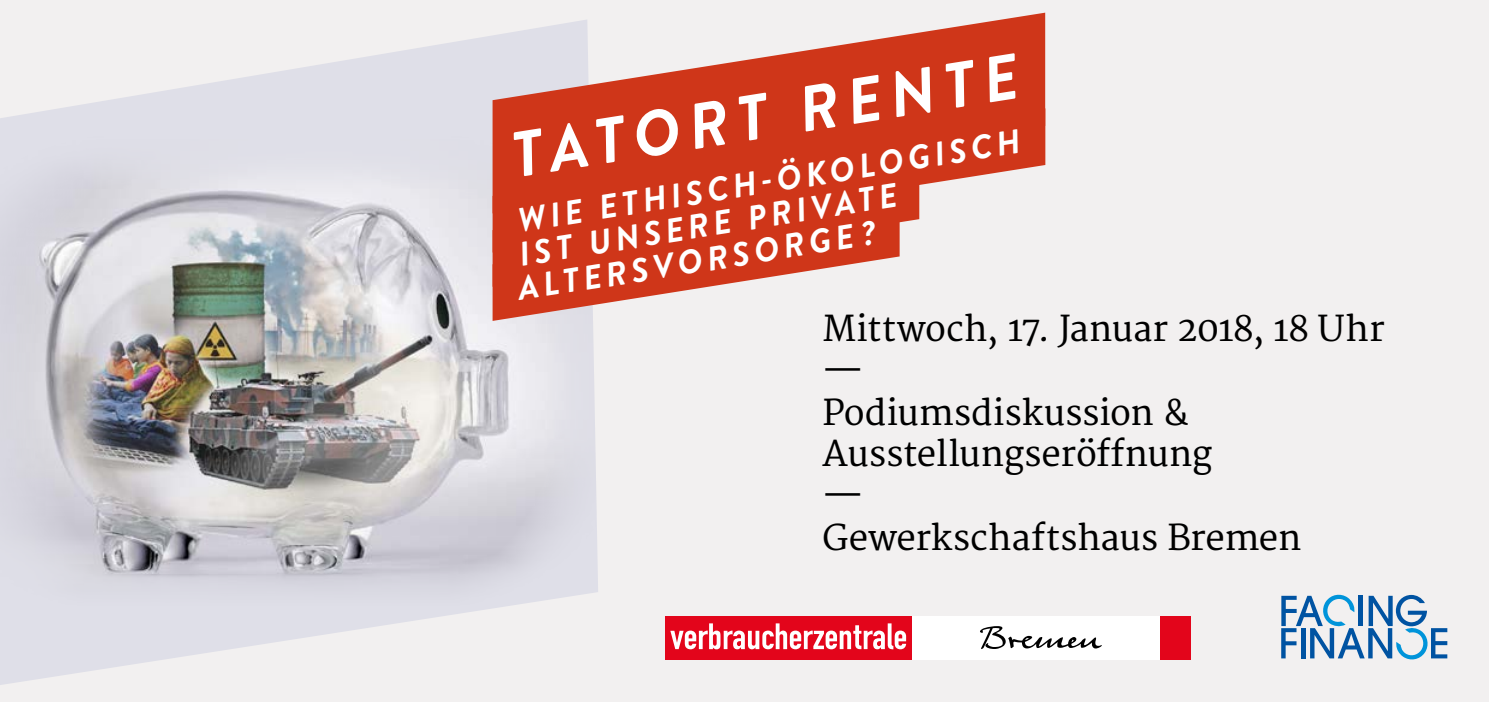
<style>
.page{position:relative;width:1489px;height:702px;background:#fff}
.page>*{position:absolute;margin:0;border:0;box-sizing:border-box;transform-origin:0 0}
.t1{font:italic 700 64px "Brandon Text";color:#fff}
.t2{font:34.75px/41.8px "Merriweather";letter-spacing:-.01em;color:#000}
.t3{font:italic 700 33.75px/33.8px "Brandon Text";color:#fff}
</style>
<div class="page">
<div style="left:0;top:0;width:1488px;height:702px;background:#f2f0f0"></div>
<svg style="left:0;top:54px;width:486px;height:631px;fill:#dfdfe8"></svg>
<img style="left:0;top:133px;width:598px;height:476px">
<svg style="left:382px;top:12px;width:664px;height:275px"></svg>
<svg style="left:437px;top:71px;width:609px;height:216px"></svg>
<svg style="left:437px;top:125px;width:537px;height:162px;background:#d35740"></svg>
<svg style="left:437px;top:163px;width:517px;height:195px"></svg>
<div style="left:664px;top:615px;width:248px;height:44px;background:#e3051b"></div>
<svg style="left:670px;top:623px;width:236px;height:26px"></svg>
<div style="left:912px;top:615px;width:248px;height:44px;background:#fff"></div>
<div style="left:1160px;top:615px;width:31px;height:44px;background:#e3051b"></div>
<svg style="left:980px;top:626px;width:121px;height:23px"></svg>
<svg style="left:1281px;top:594px;width:166px;height:66px"></svg>
<h1 class="t1" style="left:504px;top:111px;width:513px;rotate:-9deg">TATORT RENTE</h1>
<p class="t3" style="left:505px;top:205px;width:520px;text-indent:11px;rotate:-9deg">WIE ETHISCH-ÖKOLOGISCH<br>IST UNSERE PRIVATE<br>ALTERSVORSORGE?</p>
<p class="t2" style="left:822px;top:309px;width:563px">Mittwoch, 17. Januar 2018, 18 Uhr —<br>Podiumsdiskussion &amp;<br>Ausstellungseröffnung<br>—<br>Gewerkschaftshaus Bremen</p>
</div>
